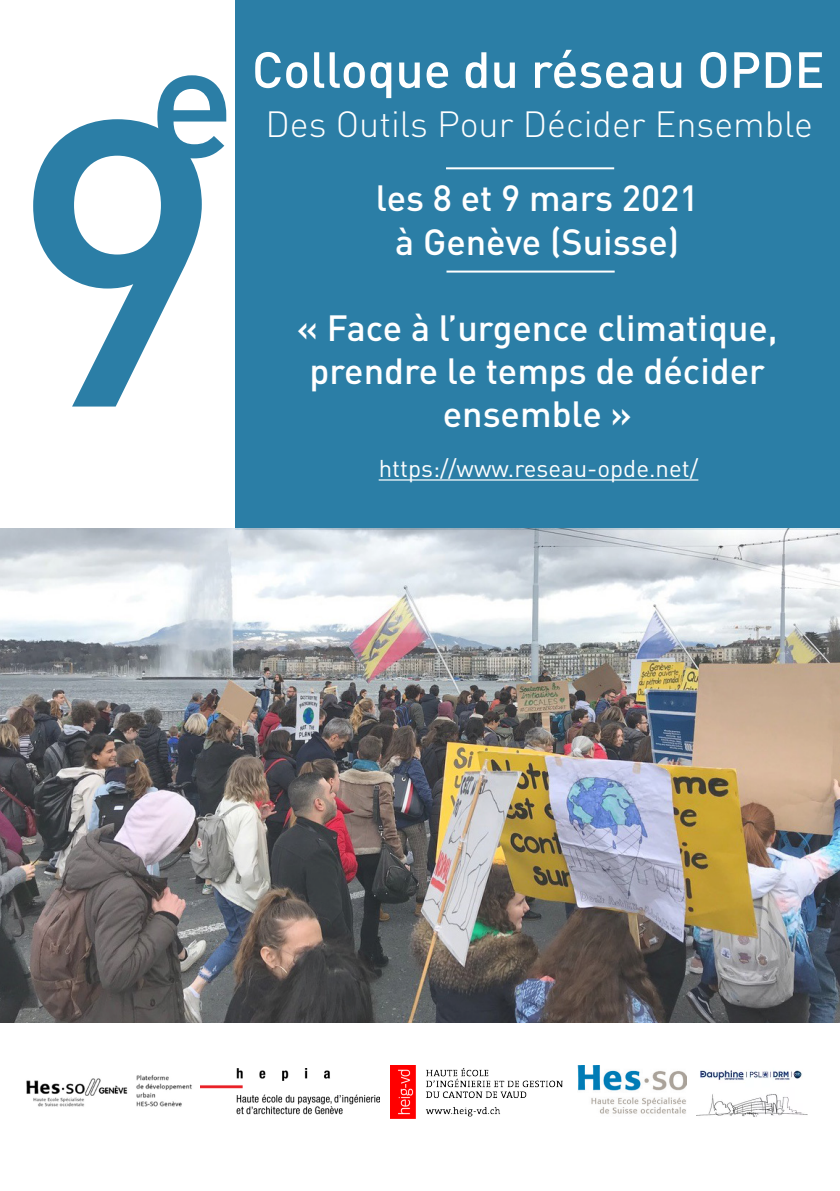
<style>
.page{position:relative;width:840px;height:1191px;background:#fff}
.page>*{position:absolute;margin:0;border:0;box-sizing:border-box;transform-origin:0 0}
.t1{font:500 400px "DIN Pro";color:#2b7ea6}
.t2{font:500 160px "DIN Pro";color:#2b7ea6}
.t3{font:500 50px "DIN Pro";color:#fff}
.t4{font:500 36px/43.2px "DIN Pro";color:#fff;text-align:center}
.t5{font:300 36px "DIN Pro";color:#fff}
.t6{font:24px "DIN Pro";color:#fff}
</style>
<div class="page">
<div style="left:235px;top:0;width:604px;height:529px;background:#2b7ea6"></div>
<img style="left:0;top:528px;width:839px;height:494px">
<hr style="left:378px;top:479px;width:320px;height:1px;background:#fff">
<hr style="left:446px;top:167px;width:168px;height:2px;background:#fff">
<hr style="left:446px;top:270px;width:168px;height:2px;background:#fff">
<img style="left:562px;top:1066px;width:124px;height:48px">
<img style="left:390px;top:1065px;width:172px;height:54px">
<img style="left:200px;top:1068px;width:179px;height:47px">
<img style="left:26px;top:1075px;width:166px;height:32px">
<img style="left:696px;top:1070px;width:111px;height:47px">
<p class="t2" style="left:148px;top:-30px;width:88px">e</p>
<p class="t1" style="left:11px;top:-62px;width:215px">9</p>
<p class="t3" style="left:252px;top:29px;width:574px">Colloque du réseau OPDE</p>
<p class="t5" style="left:265px;top:96px;width:549px">Des Outils Pour Décider Ensemble</p>
<p class="t4" style="left:376px;top:173px;width:324px">les 8 et 9 mars 2021</p>
<p class="t4" style="left:395px;top:216px;width:285px">à Genève (Suisse)</p>
<p class="t4" style="left:297px;top:302px;width:482px">« Face à l’urgence climatique, prendre le temps de décider ensemble »</p>
<p class="t6" style="left:378px;top:449px;width:321px">https://www.reseau-opde.net/</p>
</div>
